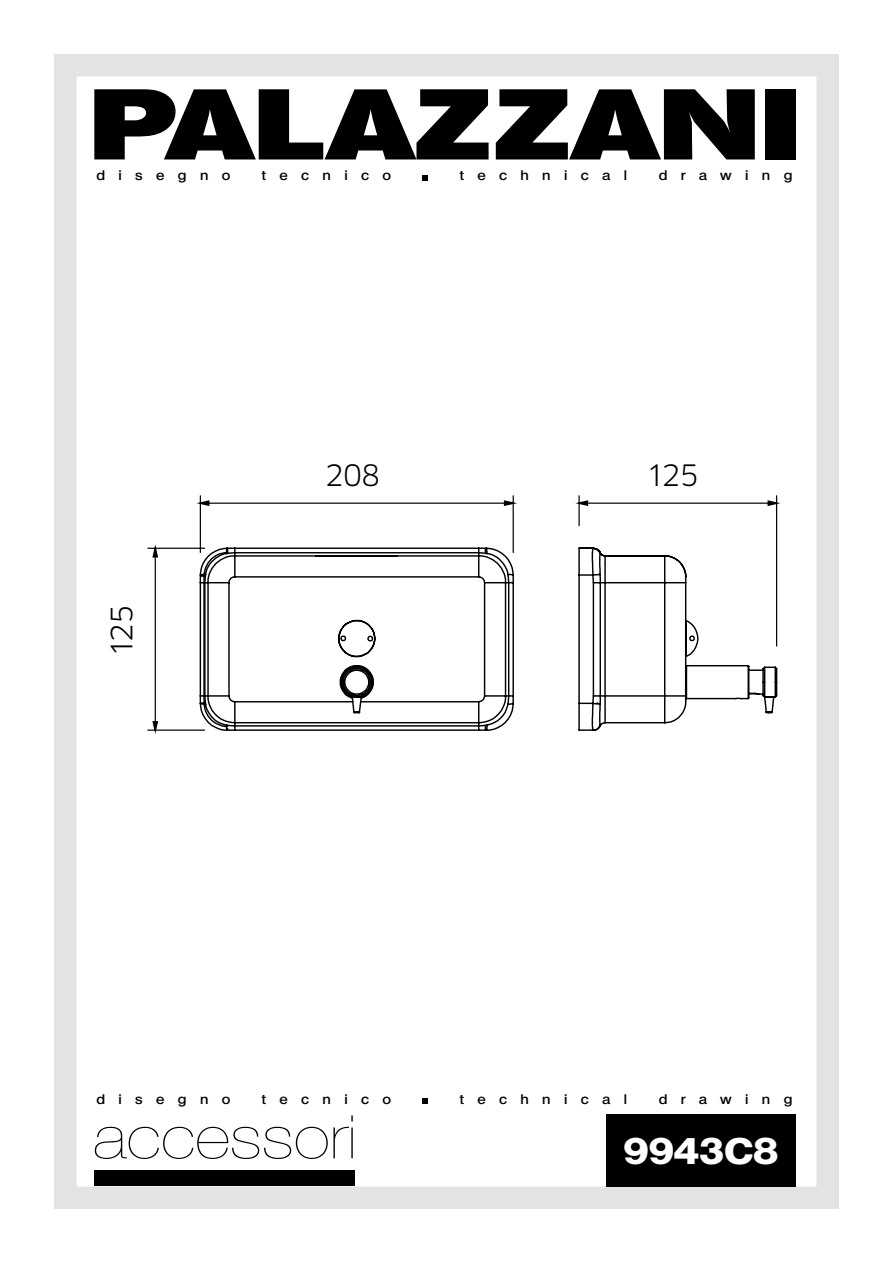
<style>
.page{position:relative;width:893px;height:1263px;background:#fff}
.page>*{position:absolute;margin:0;border:0;box-sizing:border-box;transform-origin:0 0}
.t1{font:200 60px "Helvetica Neue";color:#000;scale:1.15 1}
.t2{font:800 36px "Olympia";color:#fff;scale:1.1 1}
.t3{font:28.8px "Clan LF";color:#000}
.t4{font:600 13.5px "Olympia";letter-spacing:.9em;color:#000;scale:1.1 1}
</style>
<div class="page">
<div style="left:54px;top:54px;width:785px;height:1155px;border:22px solid #e3e3e3"></div>
<svg style="left:496px;top:89px;width:259px;height:70px"></svg>
<div style="left:765px;top:89px;width:31px;height:70px;background:#000"></div>
<svg style="left:94px;top:89px;width:395px;height:70px"></svg>
<svg style="left:422px;top:175px;width:6px;height:5px"></svg>
<svg style="left:422px;top:1098px;width:6px;height:6px"></svg>
<div style="left:606px;top:1114px;width:190px;height:72px;background:#000"></div>
<div style="left:94px;top:1170px;width:261px;height:16px;background:#000"></div>
<hr style="left:578px;top:496px;width:2px;height:30px;background:#000">
<hr style="left:776px;top:496px;width:1px;height:150px;background:#000">
<hr style="left:148px;top:729px;width:57px;height:2px;background:#000">
<hr style="left:148px;top:548px;width:57px;height:1px;background:#000">
<hr style="left:200px;top:496px;width:1px;height:56px;background:#000">
<hr style="left:513px;top:496px;width:1px;height:56px;background:#000">
<svg style="left:201px;top:501px;width:312px;height:4px"></svg>
<svg style="left:153px;top:548px;width:4px;height:182px"></svg>
<svg style="left:579px;top:501px;width:197px;height:4px"></svg>
<svg style="left:512px;top:546px;width:266px;height:185px"></svg>
<svg style="left:198px;top:547px;width:317px;height:184px"></svg>
<p class="t4" style="left:96px;top:168px;width:123px">disegno</p>
<p class="t4" style="left:262px;top:168px;width:119px">tecnico</p>
<p class="t4" style="left:460px;top:168px;width:154px">technical</p>
<p class="t4" style="left:659px;top:168px;width:123px">drawing</p>
<h3 class="t3" style="left:106px;top:655px;width:51px;rotate:-90deg">125</h3>
<h3 class="t3" style="left:325px;top:460px;width:56px">208</h3>
<h3 class="t3" style="left:648px;top:460px;width:51px">125</h3>
<p class="t4" style="left:96px;top:1091px;width:123px">disegno</p>
<p class="t4" style="left:262px;top:1091px;width:119px">tecnico</p>
<p class="t4" style="left:460px;top:1091px;width:154px">technical</p>
<p class="t4" style="left:659px;top:1091px;width:123px">drawing</p>
<h1 class="t1" style="left:93px;top:1102px;width:230px">accessori</h1>
<h2 class="t2" style="left:623px;top:1130px;width:142px">9943C8</h2>
</div>
